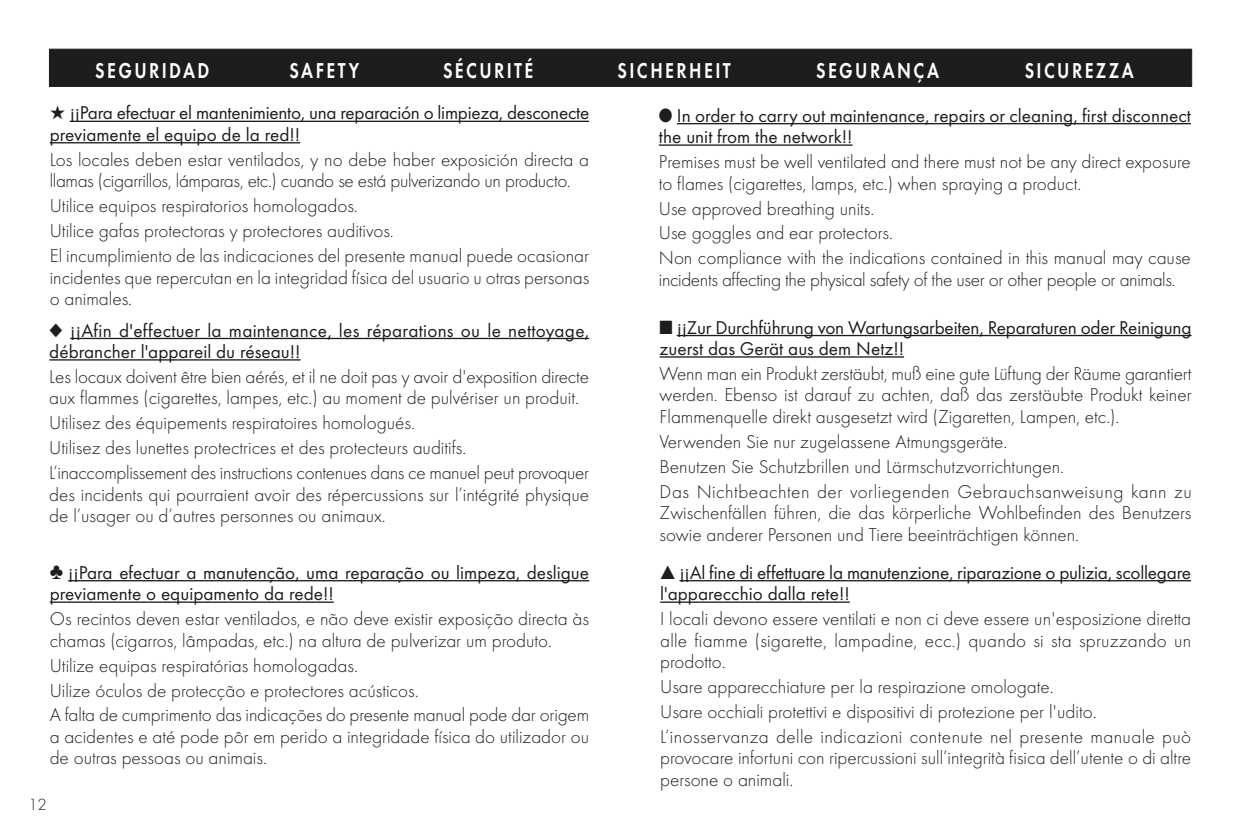
<style>
.page{position:relative;width:1241px;height:834px;background:#fff}
.page>*{position:absolute;margin:0;border:0;box-sizing:border-box;transform-origin:0 0}
.t1{font:600 22.4px "Futura T";letter-spacing:.135em;color:#fff;scale:.8 1}
.t2{font:300 19.25px/21.3px "Futura T";color:#1d1d1b}
.t3{font:19.25px/21.3px "Futura T";color:#1d1d1b}
.t4{font:300 19.25px "Futura T";letter-spacing:-.02em;color:#1d1d1b}
.t5{font:300 14.7px "Futura";color:#1d1d1b}
</style>
<div class="page">
<div style="left:49px;top:49px;width:1142px;height:38px;background:#1d1d1b;border:1px solid #1d1d1b"></div>
<hr style="left:70px;top:121px;width:519px;height:1px;background:#1d1d1b">
<hr style="left:50px;top:142px;width:250px;height:1px;background:#1d1d1b">
<hr style="left:676px;top:123px;width:514px;height:1px;background:#1d1d1b">
<hr style="left:658px;top:144px;width:194px;height:2px;background:#1d1d1b">
<hr style="left:70px;top:338px;width:519px;height:1px;background:#1d1d1b">
<hr style="left:49px;top:359px;width:251px;height:1px;background:#1d1d1b">
<hr style="left:676px;top:335px;width:515px;height:1px;background:#1d1d1b">
<hr style="left:659px;top:356px;width:244px;height:1px;background:#1d1d1b">
<hr style="left:68px;top:580px;width:521px;height:1px;background:#1d1d1b">
<hr style="left:50px;top:601px;width:284px;height:1px;background:#1d1d1b">
<hr style="left:679px;top:580px;width:511px;height:1px;background:#1d1d1b">
<hr style="left:660px;top:601px;width:189px;height:1px;background:#1d1d1b">
<p class="t1" style="left:95px;top:57px;width:144px">SEGURIDAD</p>
<p class="t1" style="left:289px;top:57px;width:89px">SAFETY</p>
<p class="t1" style="left:443px;top:57px;width:115px">SÉCURITÉ</p>
<p class="t1" style="left:617px;top:57px;width:143px">SICHERHEIT</p>
<p class="t1" style="left:816px;top:57px;width:155px">SEGURANÇA</p>
<p class="t1" style="left:1024px;top:57px;width:138px">SICUREZZA</p>
<p class="t3" style="left:50px;top:102px;width:541px">★ ¡¡Para efectuar el mantenimiento, una reparación o limpieza, desconecte previamente el equipo de la red!!</p>
<p class="t2" style="left:50px;top:149px;width:541px">Los locales deben estar ventilados, y no debe haber exposición directa a llamas (cigarrillos, lámparas, etc.) cuando se está pulverizando un producto.</p>
<p class="t2" style="left:50px;top:193px;width:541px;line-height:24.8px">Utilice equipos respiratorios homologados.<br>Utilice gafas protectoras y protectores auditivos.<br>El incumplimiento de las indicaciones del presente manual puede ocasionar</p>
<p class="t2" style="left:50px;top:266px;width:541px">incidentes que repercutan en la integridad física del usuario u otras personas o animales.</p>
<p class="t3" style="left:49px;top:319px;width:541px">◆ ¡¡Afin d'effectuer la maintenance, les réparations ou le nettoyage, débrancher l'appareil du réseau!!</p>
<p class="t2" style="left:49px;top:365px;width:541px">Les locaux doivent être bien aérés, et il ne doit pas y avoir d'exposition directe aux flammes (cigarettes, lampes, etc.) au moment de pulvériser un produit.</p>
<p class="t2" style="left:49px;top:410px;width:541px;line-height:24.8px">Utilisez des équipements respiratoires homologués.<br>Utilisez des lunettes protectrices et des protecteurs auditifs.<br>L’inaccomplissement des instructions contenues dans ce manuel peut provoquer</p>
<p class="t2" style="left:49px;top:483px;width:541px">des incidents qui pourraient avoir des répercussions sur l’intégrité physique de l’usager ou d’autres personnes ou animaux.</p>
<p class="t3" style="left:50px;top:561px;width:541px">♣ ¡¡Para efectuar a manutenção, uma reparação ou limpeza, desligue previamente o equipamento da rede!!</p>
<p class="t2" style="left:50px;top:608px;width:541px">Os recintos deven estar ventilados, e não deve existir exposição directa às chamas (cigarros, lâmpadas, etc.) na altura de pulverizar um produto.</p>
<p class="t2" style="left:50px;top:652px;width:541px;line-height:24.8px">Utilize equipas respiratórias homologadas.<br>Uilize óculos de protecção e protectores acústicos.<br>A falta de cumprimento das indicações do presente manual pode dar origem</p>
<p class="t2" style="left:50px;top:725px;width:541px">a acidentes e até pode pôr em perido a integridade física do utilizador ou de outras pessoas ou animais.</p>
<p class="t5" style="left:28px;top:795px;width:20px">12</p>
<p class="t3" style="left:658px;top:104px;width:533px">● In order to carry out maintenance, repairs or cleaning, first disconnect the unit from the network!!</p>
<p class="t2" style="left:658px;top:151px;width:533px">Premises must be well ventilated and there must not be any direct exposure to flames (cigarettes, lamps, etc.) when spraying a product.</p>
<p class="t2" style="left:658px;top:195px;width:533px;line-height:24.8px">Use approved breathing units.<br>Use goggles and ear protectors.<br>Non compliance with the indications contained in this manual may cause</p>
<p class="t4" style="left:658px;top:268px;width:518px">incidents affecting the physical safety of the user or other people or animals.</p>
<p class="t3" style="left:659px;top:316px;width:533px">■ ¡¡Zur Durchführung von Wartungsarbeiten, Reparaturen oder Reinigung zuerst das Gerät aus dem Netz!!</p>
<p class="t2" style="left:659px;top:363px;width:533px;text-align:justify">Wenn man ein Produkt zerstäubt, muß eine gute Lüftung der Räume garantiert werden. Ebenso ist darauf zu achten, daß das zerstäubte Produkt keiner Flammenquelle direkt ausgesetzt wird (Zigaretten, Lampen, etc.).</p>
<p class="t2" style="left:659px;top:429px;width:533px;line-height:24.8px">Verwenden Sie nur zugelassene Atmungsgeräte.<br>Benutzen Sie Schutzbrillen und Lärmschutzvorrichtungen.<br>Das Nichtbeachten der vorliegenden Gebrauchsanweisung kann zu</p>
<p class="t2" style="left:659px;top:502px;width:533px">Zwischenfällen führen, die das körperliche Wohlbefinden des Benutzers sowie anderer Personen und Tiere beeinträchtigen können.</p>
<p class="t3" style="left:660px;top:561px;width:532px">▲ ¡¡Al fine di effettuare la manutenzione, riparazione o pulizia, scollegare l'apparecchio dalla rete!!</p>
<p class="t2" style="left:660px;top:608px;width:532px;text-align:justify">I locali devono essere ventilati e non ci deve essere un'esposizione diretta alle fiamme (sigarette, lampadine, ecc.) quando si sta spruzzando un prodotto.</p>
<p class="t2" style="left:660px;top:674px;width:532px;line-height:24.8px">Usare apparecchiature per la respirazione omologate.<br>Usare occhiali protettivi e dispositivi di protezione per l'udito.<br>L’inosservanza delle indicazioni contenute nel presente manuale può</p>
<p class="t2" style="left:660px;top:747px;width:532px">provocare infortuni con ripercussioni sull’integrità fisica dell’utente o di altre persone o animali.</p>
</div>
